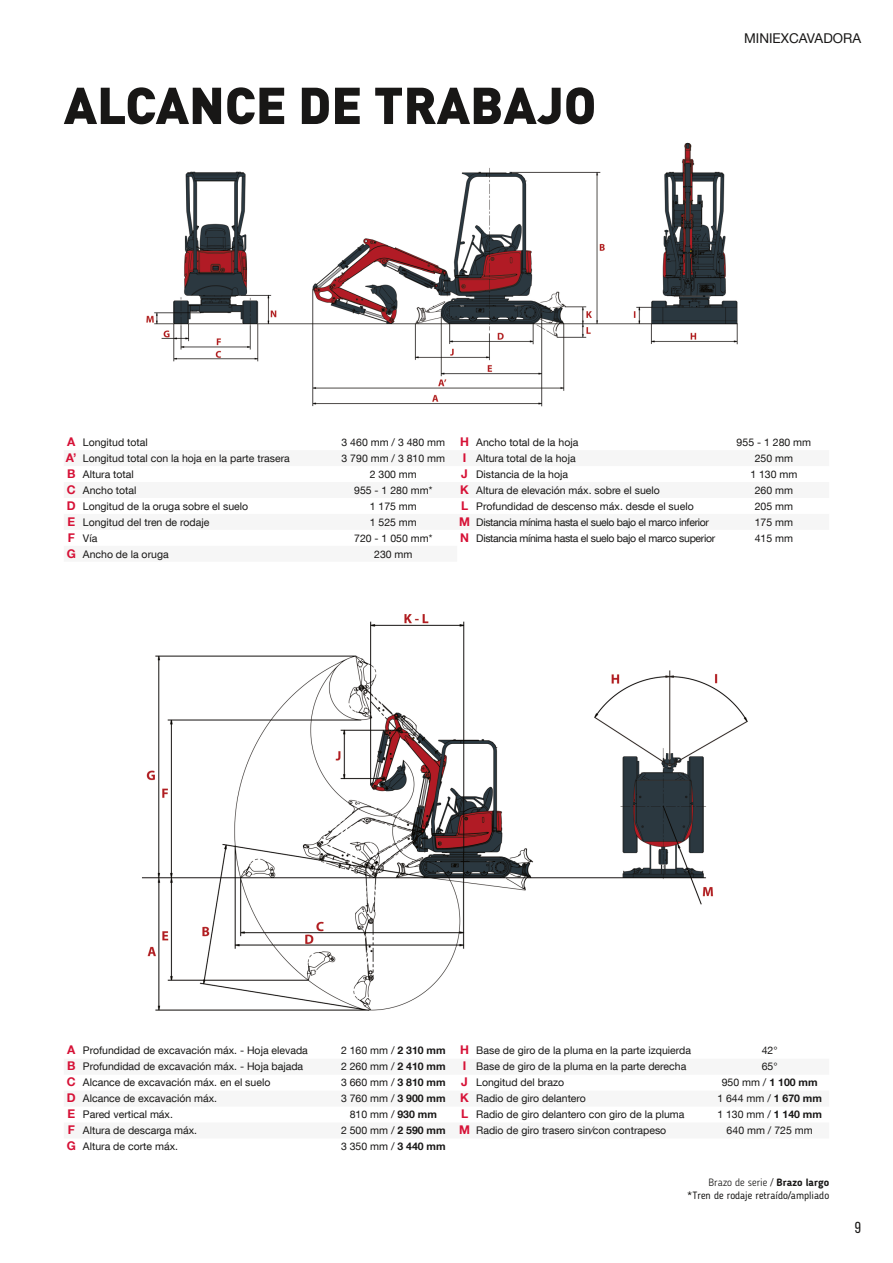
<style>
.page{position:relative;width:893px;height:1263px;background:#fff}
.page>*{position:absolute;margin:0;border:0;box-sizing:border-box;transform-origin:0 0}
.t1{font:900 51px "DINOT";color:#181716}
.t2{font:15.9px "Bebas Neue";color:#181716}
.t3{font:13.5px "Helvetica Neue LT Com";color:#181716}
.t4{font:10.5px "Helvetica Neue LT Com";color:#181716}
.t5{font:10.5px "Helvetica Neue LT Com";letter-spacing:-.03em;color:#181716}
.t6{font:10.5px/13.5px "Blogger Sans";color:#181716;text-align:right}
.s1{font-weight:700;font-size:12px;color:#d61136}
.s2{font-weight:700}
.s3{font-weight:300}
</style>
<div class="page">
<img style="left:146px;top:142px;width:592px;height:265px">
<img style="left:142px;top:614px;width:606px;height:397px">
<h1 class="t1" style="left:64px;top:71px;width:534px">ALCANCE DE TRABAJO</h1>
<p class="t3" style="left:744px;top:29px;width:119px">MINIEXCAVADORA</p>
<p class="t4" style="left:67px;top:436px;width:82px"><span class="s1">A</span> Longitud total</p>
<p class="t4" style="left:342px;top:436px;width:105px">3 460 mm / 3 480 mm</p>
<p class="t4" style="left:460px;top:436px;width:120px"><span class="s1">H</span> Ancho total de la hoja</p>
<p class="t4" style="left:737px;top:436px;width:76px">955 - 1 280 mm</p>
<p class="t4" style="left:66px;top:452px;width:225px"><span class="s1">A’</span> Longitud total con la hoja en la parte trasera</p>
<p class="t4" style="left:342px;top:452px;width:105px">3 790 mm / 3 810 mm</p>
<p class="t4" style="left:463px;top:452px;width:114px"><span class="s1">I</span> Altura total de la hoja</p>
<p class="t4" style="left:755px;top:452px;width:40px">250 mm</p>
<p class="t4" style="left:67px;top:467px;width:68px"><span class="s1">B</span> Altura total</p>
<p class="t4" style="left:370px;top:467px;width:49px">2 300 mm</p>
<p class="t4" style="left:461px;top:467px;width:108px"><span class="s1">J</span> Distancia de la hoja</p>
<p class="t4" style="left:750px;top:467px;width:49px">1 130 mm</p>
<p class="t4" style="left:67px;top:483px;width:71px"><span class="s1">C</span> Ancho total</p>
<p class="t4" style="left:354px;top:483px;width:80px">955 - 1 280 mm*</p>
<p class="t4" style="left:460px;top:483px;width:201px"><span class="s1">K</span> Altura de elevación máx. sobre el suelo</p>
<p class="t4" style="left:755px;top:483px;width:40px">260 mm</p>
<p class="t4" style="left:67px;top:499px;width:183px"><span class="s1">D</span> Longitud de la oruga sobre el suelo</p>
<p class="t4" style="left:370px;top:499px;width:49px">1 175 mm</p>
<p class="t4" style="left:461px;top:499px;width:234px"><span class="s1">L</span> Profundidad de descenso máx. desde el suelo</p>
<p class="t4" style="left:755px;top:499px;width:40px">205 mm</p>
<p class="t4" style="left:67px;top:515px;width:144px"><span class="s1">E</span> Longitud del tren de rodaje</p>
<p class="t4" style="left:370px;top:515px;width:49px">1 525 mm</p>
<p class="t5" style="left:459px;top:515px;width:251px"><span class="s1">M</span> Distancia mínima hasta el suelo bajo el marco inferior</p>
<p class="t4" style="left:755px;top:515px;width:40px">175 mm</p>
<p class="t4" style="left:68px;top:531px;width:31px"><span class="s1">F</span> Vía</p>
<p class="t4" style="left:354px;top:531px;width:80px">720 - 1 050 mm*</p>
<p class="t5" style="left:460px;top:531px;width:257px"><span class="s1">N</span> Distancia mínima hasta el suelo bajo el marco superior</p>
<p class="t4" style="left:755px;top:531px;width:40px">415 mm</p>
<p class="t4" style="left:67px;top:547px;width:104px"><span class="s1">G</span> Ancho de la oruga</p>
<p class="t4" style="left:374px;top:547px;width:40px">230 mm</p>
<p class="t4" style="left:67px;top:1044px;width:242px"><span class="s1">A</span> Profundidad de excavación máx. - Hoja elevada</p>
<p class="t4" style="left:341px;top:1044px;width:351px">2 160 mm / <span class="s2">2 310 mm</span> <span class="s1">H</span> Base de giro de la pluma en la parte izquierda</p>
<p class="t4" style="left:762px;top:1044px;width:17px">42°</p>
<p class="t4" style="left:67px;top:1060px;width:238px"><span class="s1">B</span> Profundidad de excavación máx. - Hoja bajada</p>
<p class="t4" style="left:341px;top:1060px;width:106px">2 260 mm / <span class="s2">2 410 mm</span></p>
<p class="t4" style="left:463px;top:1060px;width:225px"><span class="s1">I</span> Base de giro de la pluma en la parte derecha</p>
<p class="t4" style="left:762px;top:1060px;width:17px">65°</p>
<p class="t4" style="left:67px;top:1076px;width:205px"><span class="s1">C</span> Alcance de excavación máx. en el suelo</p>
<p class="t4" style="left:341px;top:1076px;width:106px">3 660 mm / <span class="s2">3 810 mm</span></p>
<p class="t4" style="left:461px;top:1076px;width:104px"><span class="s1">J</span> Longitud del brazo</p>
<p class="t4" style="left:722px;top:1076px;width:97px">950 mm / <span class="s2">1 100 mm</span></p>
<p class="t4" style="left:67px;top:1092px;width:152px"><span class="s1">D</span> Alcance de excavación máx.</p>
<p class="t4" style="left:341px;top:1092px;width:246px">3 760 mm / <span class="s2">3 900 mm</span> <span class="s1">K</span> Radio de giro delantero</p>
<p class="t4" style="left:717px;top:1092px;width:106px">1 644 mm / <span class="s2">1 670 mm</span></p>
<p class="t4" style="left:67px;top:1108px;width:107px"><span class="s1">E</span> Pared vertical máx.</p>
<p class="t4" style="left:350px;top:1108px;width:89px">810 mm / <span class="s2">930 mm</span></p>
<p class="t4" style="left:461px;top:1108px;width:225px"><span class="s1">L</span> Radio de giro delantero con giro de la pluma</p>
<p class="t4" style="left:717px;top:1108px;width:106px">1 130 mm / <span class="s2">1 140 mm</span></p>
<p class="t4" style="left:68px;top:1124px;width:131px"><span class="s1">F</span> Altura de descarga máx.</p>
<p class="t4" style="left:341px;top:1124px;width:327px">2 500 mm / <span class="s2">2 590 mm</span> <span class="s1">M</span> Radio de giro trasero sin/con contrapeso</p>
<p class="t4" style="left:727px;top:1124px;width:88px">640 mm / 725 mm</p>
<p class="t4" style="left:67px;top:1140px;width:113px"><span class="s1">G</span> Altura de corte máx.</p>
<p class="t4" style="left:341px;top:1140px;width:106px">3 350 mm / <span class="s2">3 440 mm</span></p>
<p class="t6" style="left:687px;top:1175px;width:143px"><span class="s3">Brazo de serie /</span> <span class="s2">Brazo largo </span>*Tren de rodaje retraído/ampliado</p>
<h2 class="t2" style="left:855px;top:1219px;width:8px">9</h2>
</div>
